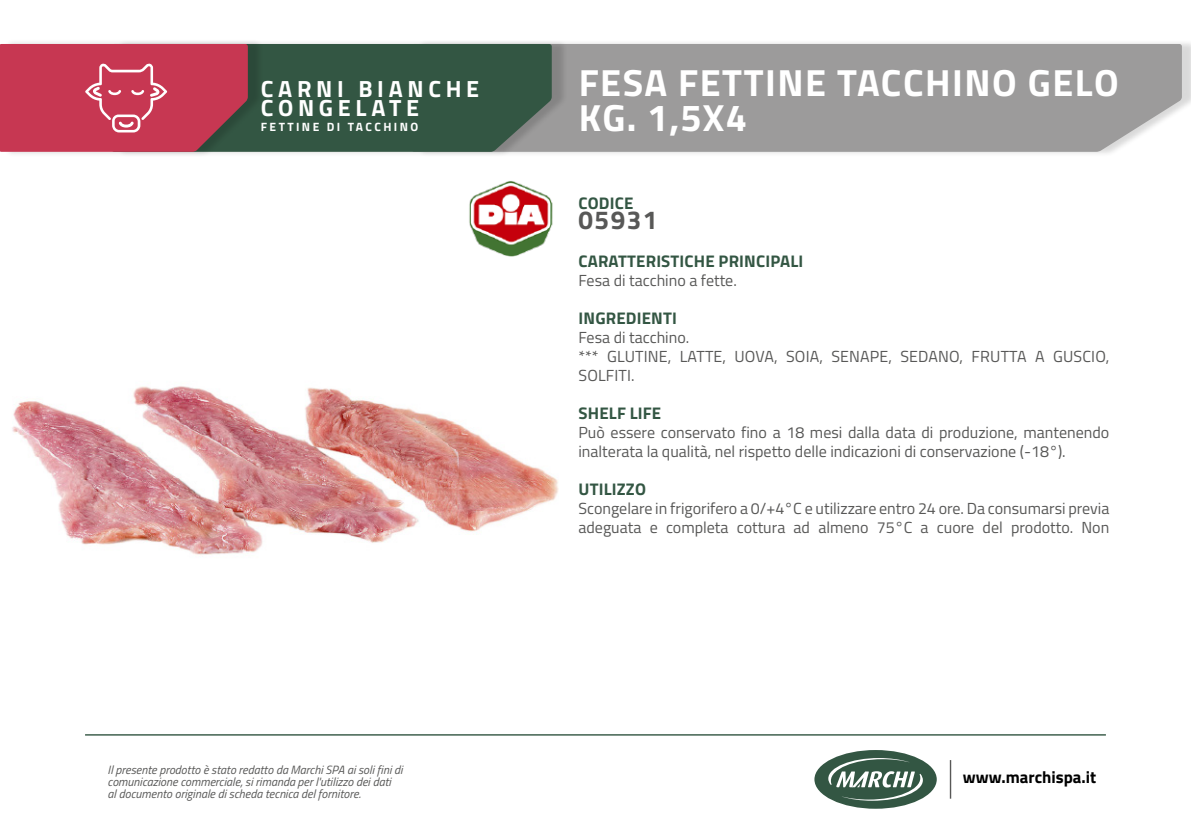
<style>
.page{position:relative;width:1191px;height:840px;background:#fff}
.page>*{position:absolute;margin:0;border:0;box-sizing:border-box;transform-origin:0 0}
.t1{font:700 37.8px "Titillium Web";letter-spacing:.04em;color:#fff}
.t2{font:700 26px "Titillium Web";letter-spacing:.06em;color:#585857}
.t3{font:700 23.4px "Titillium Web";letter-spacing:.2em;color:#fff}
.t4{font:700 16.8px "Titillium Web";letter-spacing:.01em;color:#335643}
.t5{font:700 16.8px "Titillium Web";color:#000}
.t6{font:16px/19px "Titillium Web";color:#585857}
.t7{font:italic 12px/12px "Titillium Web";color:#585857}
.t8{font:700 12px "Titillium Web";letter-spacing:.2em;color:#fff}
</style>
<div class="page">
<hr style="left:949px;top:759px;width:2px;height:39px;background:#585857">
<div style="left:814px;top:749px;width:122px;height:59px;background:#335643;border-radius:50%"></div>
<svg style="left:828px;top:757px;width:95px;height:43px"></svg>
<hr style="left:85px;top:733px;width:1021px;height:2px;background:#335643">
<div style="left:416px;top:39px;width:775px;height:118px;background:#000;opacity:.15"></div>
<div style="left:567px;top:44px;width:614px;height:108px;background:#9c9b9b"></div>
<div style="left:116px;top:39px;width:451px;height:118px;background:#000;opacity:.15"></div>
<div style="left:263px;top:44px;width:289px;height:108px;background:#335643"></div>
<div style="left:4px;top:38px;width:259px;height:119px;background:#000;opacity:.15"></div>
<svg style="left:0;top:44px;width:248px;height:108px;background:#c13f57"></svg>
<img style="left:12px;top:256px;width:547px;height:299px">
<img style="left:469px;top:181px;width:84px;height:75px">
<p class="t3" style="left:261px;top:70px;width:220px">CARNI BIANCHE</p>
<p class="t3" style="left:261px;top:90px;width:160px">CONGELATE</p>
<p class="t8" style="left:261px;top:118px;width:159px">FETTINE DI TACCHINO</p>
<p class="t3" style="left:302px;top:85px;width:91px">CARNE</p>
<p class="t7" style="left:108px;top:762px;width:296px">Il presente prodotto è stato redatto da Marchi SPA ai soli fini di comunicazione commerciale, si rimanda per l'utilizzo dei dati<br>al documento originale di scheda tecnica del fornitore.</p>
<p class="t1" style="left:578px;top:54px;width:541px">FESA FETTINE TACCHINO GELO</p>
<p class="t1" style="left:578px;top:88px;width:170px">KG. 1,5X4</p>
<p class="t4" style="left:578px;top:190px;width:56px">CODICE</p>
<p class="t2" style="left:578px;top:200px;width:81px">05931</p>
<p class="t4" style="left:578px;top:248px;width:226px">CARATTERISTICHE PRINCIPALI</p>
<p class="t6" style="left:578px;top:270px;width:160px">Fesa di tacchino a fette.</p>
<p class="t4" style="left:578px;top:305px;width:100px">INGREDIENTI</p>
<p class="t6" style="left:578px;top:327px;width:112px">Fesa di tacchino.</p>
<p class="t6" style="left:578px;top:346px;width:532px">*** GLUTINE, LATTE, UOVA, SOIA, SENAPE, SEDANO, FRUTTA A GUSCIO,<br>SOLFITI.</p>
<p class="t4" style="left:578px;top:400px;width:84px">SHELF LIFE</p>
<p class="t6" style="left:578px;top:422px;width:532px">Può essere conservato fino a 18 mesi dalla data di produzione, mantenendo inalterata la qualità, nel rispetto delle indicazioni di conservazione (-18°).</p>
<p class="t4" style="left:578px;top:476px;width:69px">UTILIZZO</p>
<p class="t6" style="left:578px;top:498px;width:532px">Scongelare in frigorifero a 0/+4°C e utilizzare entro 24 ore. Da consumarsi previa</p>
<p class="t6" style="left:578px;top:517px;width:532px">adeguata e completa cottura ad almeno 75°C a cuore del prodotto. Non</p>
<p class="t5" style="left:963px;top:764px;width:135px">www.marchispa.it</p>
</div>
